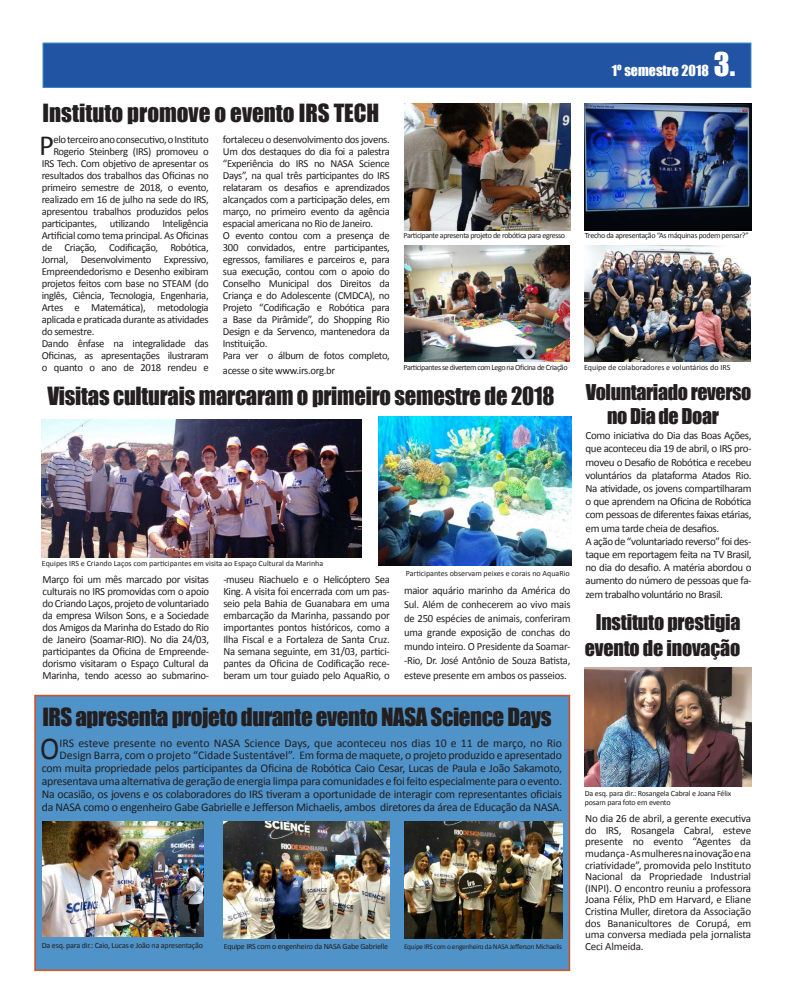
<style>
.page{position:relative;width:794px;height:993px;background:#fff}
.page>*{position:absolute;margin:0;border:0;box-sizing:border-box;transform-origin:0 0}
.t1{font:32px "Calibri";color:#231f20;scale:.91 1}
.t2{font:29.3px "Calibri";color:#231f20}
.t3{font:23px "Impact";letter-spacing:-.01em;color:#231f20}
.t4{font:20px/25px "Impact";letter-spacing:-.01em;color:#231f20;text-align:center}
.t5{font:14px "Impact";color:#fff}
.t6{font:11.8px/12.8px "Calibri";letter-spacing:-.02em;color:#231f20;text-align:right}
.t7{font:11px/12px "Calibri";letter-spacing:-.035em;color:#231f20;text-align:justify}
.t8{font:10.8px/12px "Calibri";letter-spacing:-.03em;color:#231f20}
.t9{font:8px "Calibri";color:#231f20}
.t10{font:8px/9.6px "Calibri";letter-spacing:-.02em;color:#231f20}
.t11{font:8px "Calibri";letter-spacing:-.045em;color:#231f20}
.t12{font:8px "Calibri";letter-spacing:-.05em;color:#231f20}
.t13{font:8px "Calibri";letter-spacing:-.04em;color:#231f20}
.t14{font:7.3px "Calibri";letter-spacing:-.03em;color:#231f20}
.s1{font-size:30px}
</style>
<div class="page">
<div style="left:34px;top:694px;width:536px;height:276px;background:#4f93c9"></div>
<div style="left:35px;top:695px;width:534px;height:274px;border:1px solid #c8542c"></div>
<div style="left:43px;top:43px;width:708px;height:45px;background:#2254a4;border:1px solid #3486c6"></div>
<img style="left:43px;top:821px;width:160px;height:115px">
<img style="left:585px;top:667px;width:166px;height:119px">
<img style="left:42px;top:419px;width:319px;height:138px">
<img style="left:378px;top:416px;width:193px;height:149px">
<img style="left:223px;top:821px;width:167px;height:116px">
<img style="left:585px;top:103px;width:167px;height:127px">
<img style="left:404px;top:103px;width:166px;height:127px">
<img style="left:404px;top:246px;width:166px;height:115px">
<img style="left:404px;top:821px;width:158px;height:117px">
<img style="left:585px;top:246px;width:165px;height:115px">
<h3 class="t3" style="left:43px;top:95px;width:338px">Instituto promove o evento IRS TECH</h3>
<h2 class="t2" style="left:39px;top:127px;width:16px">P</h2>
<p class="t8" style="left:53px;top:133px;width:157px">elo terceiro ano consecutivo, o Instituto</p>
<p class="t8" style="left:53px;top:145px;width:157px">Rogerio Steinberg (IRS) promoveu o</p>
<p class="t8" style="left:42px;top:157px;width:168px">IRS Tech. Com objetivo de apresentar os</p>
<p class="t8" style="left:42px;top:169px;width:168px">resultados dos trabalhos das Oficinas no</p>
<p class="t8" style="left:42px;top:181px;width:168px">primeiro semestre de 2018, o evento,</p>
<p class="t8" style="left:42px;top:193px;width:168px">realizado em 16 de julho na sede do IRS,</p>
<p class="t8" style="left:42px;top:205px;width:168px">apresentou trabalhos produzidos pelos</p>
<p class="t8" style="left:42px;top:217px;width:168px">participantes, utilizando Inteligência</p>
<p class="t8" style="left:42px;top:229px;width:168px">Artificial como tema principal. As Oficinas</p>
<p class="t8" style="left:42px;top:241px;width:168px">de Criação, Codificação, Robótica,</p>
<p class="t8" style="left:42px;top:253px;width:168px">Jornal, Desenvolvimento Expressivo,</p>
<p class="t8" style="left:42px;top:265px;width:168px">Empreendedorismo e Desenho exibiram</p>
<p class="t8" style="left:42px;top:277px;width:168px">projetos feitos com base no STEAM (do</p>
<p class="t8" style="left:42px;top:289px;width:168px">inglês, Ciência, Tecnologia, Engenharia,</p>
<p class="t8" style="left:42px;top:301px;width:168px">Artes e Matemática), metodologia</p>
<p class="t8" style="left:42px;top:313px;width:168px">aplicada e praticada durante as atividades</p>
<p class="t8" style="left:42px;top:325px;width:54px">do semestre.</p>
<p class="t8" style="left:42px;top:337px;width:168px">Dando ênfase na integralidade das</p>
<p class="t8" style="left:42px;top:349px;width:168px">Oficinas, as apresentações ilustraram</p>
<p class="t8" style="left:42px;top:361px;width:168px">o quanto o ano de 2018 rendeu e</p>
<p class="t8" style="left:223px;top:133px;width:168px">fortaleceu o desenvolvimento dos jovens.<br>Um dos destaques do dia foi a palestra “Experiência do IRS no NASA Science Days”, na qual três participantes do IRS relataram os desafios e aprendizados alcançados com a participação deles, em março, no primeiro evento da agência espacial americana no Rio de Janeiro.<br>O evento contou com a presença de 300 convidados, entre participantes, egressos, familiares e parceiros e, para sua execução, contou com o apoio do Conselho Municipal dos Direitos da Criança e do Adolescente (CMDCA), no Projeto “Codificação e Robótica para a Base da Pirâmide”, do Shopping Rio Design e da Servenco, mantenedora da Instituição.<br>Para ver o álbum de fotos completo,</p>
<p class="t8" style="left:223px;top:364px;width:114px">acesse o site www.irs.org.br</p>
<p class="t5" style="left:612px;top:60px;width:125px">1º semestre 2018 <span class="s1">3.</span></p>
<p class="t11" style="left:403px;top:230px;width:163px">Participante apresenta projeto de robótica para egresso</p>
<p class="t13" style="left:585px;top:230px;width:165px">Trecho da apresentação “As máquinas podem pensar?”</p>
<p class="t12" style="left:403px;top:362px;width:166px">Participantes se divertem com Lego na Oficina de Criação</p>
<p class="t9" style="left:584px;top:362px;width:148px">Equipe de colaboradores e voluntários do IRS</p>
<h3 class="t3" style="left:47px;top:378px;width:509px">Visitas culturais marcaram o primeiro semestre de 2018</h3>
<p class="t9" style="left:42px;top:558px;width:283px">Equipes IRS e Criando Laços com participantes em visita ao Espaço Cultural da Marinha</p>
<p class="t9" style="left:406px;top:567px;width:166px">Participantes observam peixes e corais no AquaRio</p>
<p class="t7" style="left:43px;top:573px;width:168px">Março foi um mês marcado por visitas culturais no IRS promovidas com o apoio do Criando Laços, projeto de voluntariado da empresa Wilson Sons, e a Sociedade dos Amigos da Marinha do Estado do Rio de Janeiro (Soamar-RIO). No dia 24/03, participantes da Oficina de Empreende&shy;dorismo visitaram o Espaço Cultural da Marinha, tendo acesso ao submarino-</p>
<p class="t7" style="left:223px;top:573px;width:168px">-museu Riachuelo e o Helicóptero Sea King. A visita foi encerrada com um pas&shy;seio pela Bahia de Guanabara em uma embarcação da Marinha, passando por importantes pontos históricos, como a Ilha Fiscal e a Fortaleza de Santa Cruz.<br>Na semana seguinte, em 31/03, partici&shy;pantes da Oficina de Codificação rece&shy;beram um tour guiado pelo AquaRio, o</p>
<p class="t7" style="left:404px;top:583px;width:168px;line-height:14.1px">maior aquário marinho da América do Sul. Além de conhecerem ao vivo mais de 250 espécies de animais, conferiram uma grande exposição de conchas do mundo inteiro. O Presidente da Soamar--Rio, Dr. José Antônio de Souza Batista, esteve presente em ambos os passeios.</p>
<h3 class="t3" style="left:42px;top:699px;width:511px">IRS apresenta projeto durante evento NASA Science Days</h3>
<p class="t6" style="left:42px;top:736px;width:522px">IRS esteve presente no evento NASA Science Days, que aconteceu nos dias 10 e 11 de março, no Rio Design Barra, com o projeto “Cidade Sustentável”. Em forma de maquete, o projeto produzido e apresentado com muita propriedade pelos participantes da Oficina de Robótica Caio Cesar, Lucas de Paula e João Sakamoto, apresentava uma alternativa de geração de energia limpa para comunidades e foi feito especialmente para o evento.<br>Na ocasião, os jovens e os colaboradores do IRS tiveram a oportunidade de interagir com representantes oficiais da NASA como o engenheiro Gabe Gabrielle e Jefferson Michaelis, ambos diretores da área de Educação da NASA.</p>
<h1 class="t1" style="left:40px;top:728px;width:23px">O</h1>
<p class="t10" style="left:42px;top:940px;width:163px">Da esq. para dir.: Caio, Lucas e João na apresentação</p>
<p class="t10" style="left:224px;top:941px;width:166px">Equipe IRS com o engenheiro da NASA Gabe Gabrielle</p>
<p class="t14" style="left:404px;top:941px;width:159px">Equipe IRS com o engenheiro da NASA Jefferson Michaelis</p>
<h3 class="t4" style="left:586px;top:379px;width:167px;line-height:24px">Voluntariado reverso no Dia de Doar</h3>
<p class="t7" style="left:585px;top:429px;width:167px;line-height:13.2px;text-align:left">Como iniciativa do Dia das Boas Ações, que aconteceu dia 19 de abril, o IRS pro&shy;moveu o Desafio de Robótica e recebeu voluntários da plataforma Atados Rio.<br>Na atividade, os jovens compartilharam o que aprendem na Oficina de Robótica com pessoas de diferentes faixas etárias, em uma tarde cheia de desafios.<br>A ação de “voluntariado reverso” foi des&shy;taque em reportagem feita na TV Brasil, no dia do desafio. A matéria abordou o aumento do número de pessoas que fa&shy;zem trabalho voluntário no Brasil.</p>
<h3 class="t4" style="left:585px;top:609px;width:157px">Instituto prestigia evento de inovação</h3>
<p class="t10" style="left:585px;top:788px;width:148px">Da esq. para dir.: Rosangela Cabral e Joana Félix posam para foto em evento</p>
<p class="t7" style="left:585px;top:812px;width:167px;line-height:11.6px">No dia 26 de abril, a gerente executiva do IRS, Rosangela Cabral, esteve presente no evento “Agentes da mudança - As mulheres na inovação e na criatividade”, promovida pelo Instituto Nacional da Propriedade Industrial (INPI). O encontro reuniu a professora Joana Félix, PhD em Harvard, e Eliane Cristina Muller, diretora da Associação dos Bananicultores de Corupá, em uma conversa mediada pela jornalista Ceci Almeida.</p>
</div>
